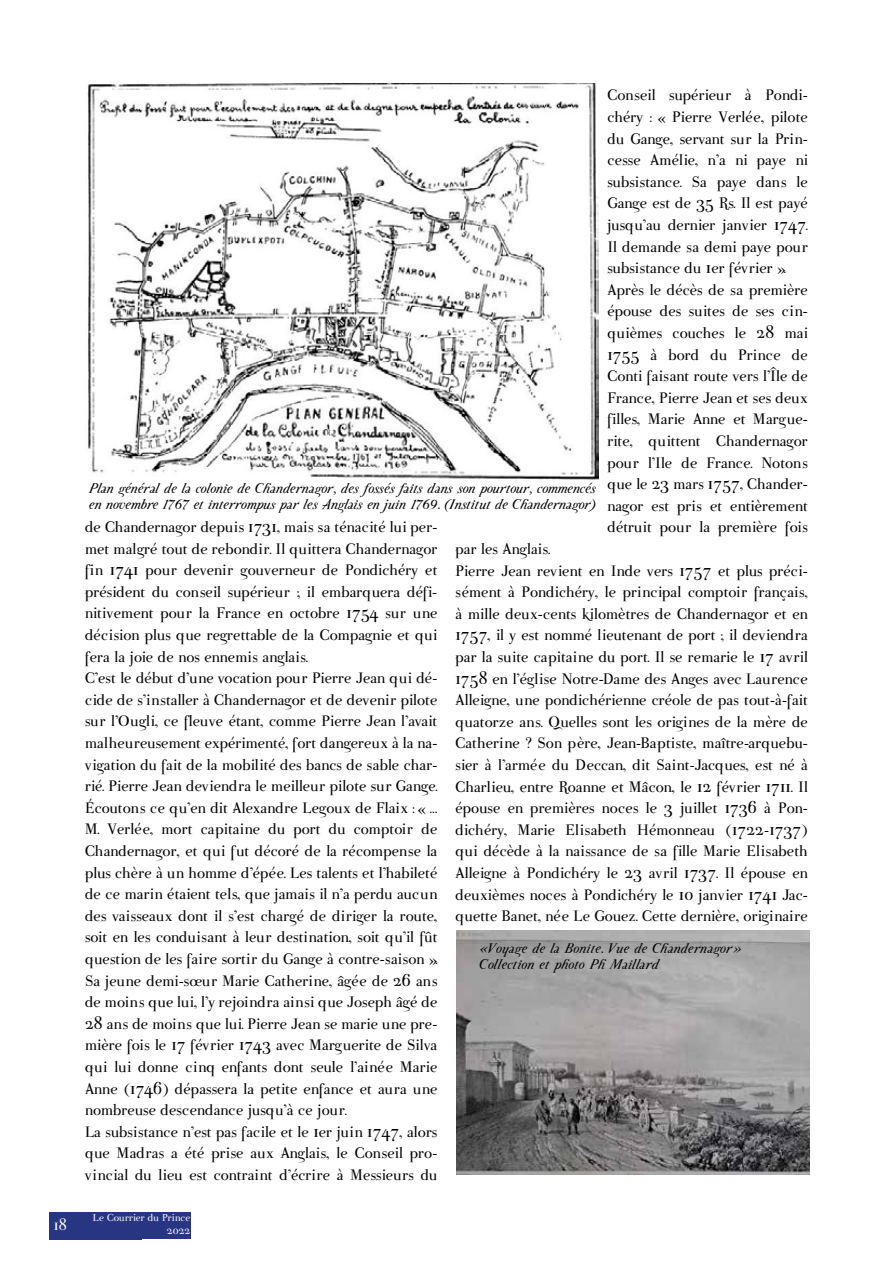
<style>
.page{position:relative;width:893px;height:1263px;background:#fff}
.page>*{position:absolute;margin:0;border:0;box-sizing:border-box;transform-origin:0 0}
.t1{font:18px/21.6px "Parma Petit";color:#000}
.t2{font:italic 16.5px/16.5px "Parma Petit";letter-spacing:-.01em;color:#000}
.t3{font:16.5px "Parma Petit";color:#fff}
.t4{font:12px/12.9px "Parma Petit";color:#fff;text-align:right}
</style>
<div class="page">
<div style="left:50px;top:1212px;width:92px;height:27px;background:#283583"></div>
<div style="left:88px;top:1212px;width:103px;height:27px;background:#283583"></div>
<img style="left:457px;top:930px;width:352px;height:245px">
<img style="left:87px;top:83px;width:512px;height:397px">
<p class="t1" style="left:607px;top:85px;width:202px">Conseil supérieur à Pondi&shy;chéry : « Pierre Verlée, pilote du Gange, servant sur la Prin&shy;cesse Amélie, n’a ni paye ni subsistance. Sa paye dans le<br>Gange est de 35 Rs. Il est payé jusqu’au dernier janvier 1747.<br>Il demande sa demi paye pour subsistance du 1er février ».<br>Après le décès de sa première épouse des suites de ses cin&shy;quièmes couches le 28 mai<br>1755 à bord du Prince de<br>Conti faisant route vers l’Île de<br>France, Pierre Jean et ses deux filles, Marie Anne et Margue&shy;rite, quittent Chandernagor pour l’Ile de France. Notons que le 23 mars 1757, Chander&shy;nagor est pris et entièrement détruit pour la première fois</p>
<p class="t1" style="left:455px;top:538px;width:354px">par les Anglais.<br>Pierre Jean revient en Inde vers 1757 et plus préci&shy;sément à Pondichéry, le principal comptoir français, à mille deux-cents kilomètres de Chandernagor et en 1757, il y est nommé lieutenant de port ; il deviendra par la suite capitaine du port. Il se remarie le 17 avril 1758 en l’église Notre-Dame des Anges avec Laurence Alleigne, une pondichérienne créole de pas tout-à-fait quatorze ans. Quelles sont les origines de la mère de Catherine ? Son père, Jean-Baptiste, maître-arquebu&shy;sier à l’armée du Deccan, dit Saint-Jacques, est né à Charlieu, entre Roanne et Mâcon, le 12 février 1711. Il épouse en premières noces le 3 juillet 1736 à Pon&shy;dichéry, Marie Elisabeth Hémonneau (1722-1737) qui décède à la naissance de sa fille Marie Elisabeth Alleigne à Pondichéry le 23 avril 1737. Il épouse en deuxièmes noces à Pondichéry le 10 janvier 1741 Jac&shy;quette Banet, née Le Gouez. Cette dernière, originaire</p>
<p class="t2" style="left:479px;top:940px;width:263px">«Voyage de la Bonite. Vue de Chandernagor»<br>Collection et photo Ph Maillard</p>
<p class="t2" style="left:89px;top:480px;width:508px">Plan général de la colonie de Chandernagor, des fossés faits dans son pourtour, commencés en novembre 1767 et interrompus par les Anglais en juin 1769. (Institut de Chandernagor)</p>
<p class="t1" style="left:85px;top:516px;width:354px">de Chandernagor depuis 1731, mais sa ténacité lui per&shy;met malgré tout de rebondir. Il quittera Chandernagor fin 1741 pour devenir gouverneur de Pondichéry et président du conseil supérieur ; il embarquera défi&shy;nitivement pour la France en octobre 1754 sur une décision plus que regrettable de la Compagnie et qui fera la joie de nos ennemis anglais.<br>C’est le début d’une vocation pour Pierre Jean qui dé&shy;cide de s’installer à Chandernagor et de devenir pilote sur l’Ougli, ce fleuve étant, comme Pierre Jean l’avait malheureusement expérimenté, fort dangereux à la na&shy;vigation du fait de la mobilité des bancs de sable char&shy;rié. Pierre Jean deviendra le meilleur pilote sur Gange.<br>Écoutons ce qu’en dit Alexandre Legoux de Flaix : « … M. Verlée, mort capitaine du port du comptoir de Chandernagor, et qui fut décoré de la récompense la plus chère à un homme d’épée. Les talents et l’habileté de ce marin étaient tels, que jamais il n’a perdu aucun des vaisseaux dont il s’est chargé de diriger la route, soit en les conduisant à leur destination, soit qu’il fût question de les faire sortir du Gange à contre-saison ».<br>Sa jeune demi-sœur Marie Catherine, âgée de 26 ans de moins que lui, l’y rejoindra ainsi que Joseph âgé de 28 ans de moins que lui. Pierre Jean se marie une pre&shy;mière fois le 17 février 1743 avec Marguerite de Silva qui lui donne cinq enfants dont seule l’ainée Marie Anne (1746) dépassera la petite enfance et aura une nombreuse descendance jusqu’à ce jour.<br>La subsistance n’est pas facile et le 1er juin 1747, alors que Madras a été prise aux Anglais, le Conseil pro&shy;vincial du lieu est contraint d’écrire à Messieurs du</p>
<p class="t3" style="left:54px;top:1216px;width:15px">18</p>
<p class="t4" style="left:93px;top:1211px;width:99px">Le Courrier du Prince<br>2022</p>
</div>
